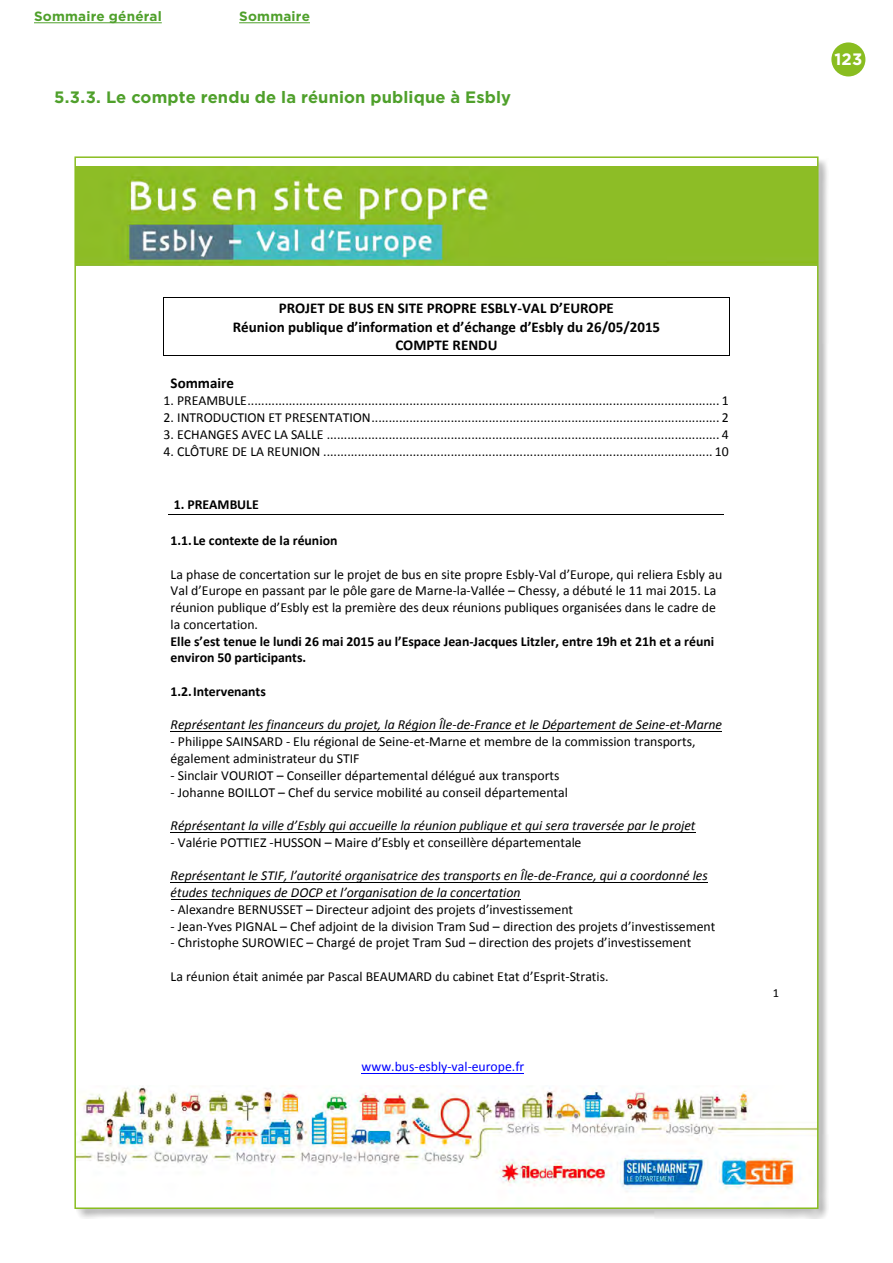
<style>
.page{position:relative;width:893px;height:1263px;background:#fff}
.page>*{position:absolute;margin:0;border:0;box-sizing:border-box;transform-origin:0 0}
.t1{font:700 16.5px "Gotham";letter-spacing:.01em;color:#4fa02b}
.t2{font:700 16.5px "Gotham";color:#fff}
.t3{font:700 15px/18.3px "Calibri";color:#000;text-align:center}
.t4{font:13.8px/16.8px "Calibri";color:#000}
.t5{font:italic 13.8px/16.8px "Calibri";color:#000}
.t6{font:700 13.8px/16.8px "Calibri";color:#000}
.t7{font:13.8px "Calibri";color:#00f}
.t8{font:700 13.5px "Gotham";letter-spacing:.015em;color:#4fa02b}
.t9{font:12.45px "Calibri";color:#000}
</style>
<div class="page">
<div style="left:831px;top:42px;width:34px;height:34px;background:#89bd20;border-radius:50%"></div>
<hr style="left:34px;top:22px;width:128px;height:1px;background:#4fa02b">
<hr style="left:239px;top:22px;width:71px;height:1px;background:#4fa02b">
<div style="left:76px;top:158px;width:752px;height:1061px;background:#000;opacity:.25"></div>
<div style="left:75px;top:157px;width:743px;height:1051px;background:#fff"></div>
<img style="left:77px;top:1086px;width:738px;height:106px">
<hr style="left:362px;top:1073px;width:162px;height:1px;background:#00f">
<img style="left:77px;top:166px;width:738px;height:99px">
<hr style="left:164px;top:297px;width:565px;height:1px;background:#000">
<hr style="left:164px;top:355px;width:565px;height:1px;background:#000">
<svg style="left:163px;top:297px;width:1px;height:59px"></svg>
<svg style="left:729px;top:297px;width:1px;height:59px"></svg>
<hr style="left:169px;top:514px;width:555px;height:1px;background:#000">
<hr style="left:171px;top:731px;width:551px;height:1px;background:#000">
<hr style="left:171px;top:832px;width:525px;height:1px;background:#000">
<hr style="left:171px;top:882px;width:537px;height:1px;background:#000">
<hr style="left:171px;top:898px;width:350px;height:1px;background:#000">
<p class="t8" style="left:34px;top:8px;width:129px">Sommaire général</p>
<p class="t8" style="left:239px;top:8px;width:72px">Sommaire</p>
<p class="t1" style="left:54px;top:86px;width:459px">5.3.3. Le compte rendu de la réunion publique à Esbly</p>
<p class="t2" style="left:835px;top:48px;width:29px">123</p>
<p class="t3" style="left:233px;top:299px;width:429px">PROJET DE BUS EN SITE PROPRE ESBLY-VAL D’EUROPE<br>Réunion publique d’information et d’échange d’Esbly du 26/05/2015<br>COMPTE RENDU</p>
<p class="t3" style="left:171px;top:374px;width:65px">Sommaire</p>
<p class="t4" style="left:164px;top:392px;width:567px">1. PREAMBULE......................................................................................................................................... 1</p>
<p class="t4" style="left:164px;top:409px;width:567px">2. INTRODUCTION ET PRESENTATION..................................................................................................... 2</p>
<p class="t4" style="left:164px;top:426px;width:567px">3. ECHANGES AVEC LA SALLE .................................................................................................................. 4</p>
<p class="t4" style="left:164px;top:443px;width:567px">4. CLÔTURE DE LA REUNION ................................................................................................................. 10</p>
<p class="t6" style="left:174px;top:496px;width:87px">1. PREAMBULE</p>
<p class="t6" style="left:171px;top:532px;width:168px">1.1.Le contexte de la réunion</p>
<p class="t4" style="left:171px;top:566px;width:553px">La phase de concertation sur le projet de bus en site propre Esbly-Val d’Europe, qui reliera Esbly au Val d’Europe en passant par le pôle gare de Marne-la-Vallée – Chessy, a débuté le 11 mai 2015. La réunion publique d’Esbly est la première des deux réunions publiques organisées dans le cadre de la concertation.</p>
<p class="t6" style="left:171px;top:633px;width:545px">Elle s’est tenue le lundi 26 mai 2015 au l’Espace Jean-Jacques Litzler, entre 19h et 21h et a réuni environ 50 participants.</p>
<p class="t6" style="left:171px;top:683px;width:97px">1.2.Intervenants</p>
<p class="t5" style="left:171px;top:716px;width:553px">Représentant les financeurs du projet, la Région Île-de-France et le Département de Seine-et-Marne</p>
<p class="t4" style="left:171px;top:733px;width:526px">- Philippe SAINSARD - Elu régional de Seine-et-Marne et membre de la commission transports, également administrateur du STIF</p>
<p class="t4" style="left:171px;top:767px;width:390px">- Sinclair VOURIOT – Conseiller départemental délégué aux transports</p>
<p class="t4" style="left:171px;top:784px;width:399px">- Johanne BOILLOT – Chef du service mobilité au conseil départemental</p>
<p class="t5" style="left:171px;top:816px;width:526px">Réprésentant la ville d’Esbly qui accueille la réunion publique et qui sera traversée par le projet</p>
<p class="t4" style="left:171px;top:834px;width:412px">- Valérie POTTIEZ -HUSSON – Maire d’Esbly et conseillère départementale</p>
<p class="t5" style="left:171px;top:867px;width:539px">Représentant le STIF, l’autorité organisatrice des transports en Île-de-France, qui a coordonné les études techniques de DOCP et l’organisation de la concertation</p>
<p class="t4" style="left:171px;top:901px;width:404px">- Alexandre BERNUSSET – Directeur adjoint des projets d’investissement</p>
<p class="t4" style="left:171px;top:918px;width:546px">- Jean-Yves PIGNAL – Chef adjoint de la division Tram Sud – direction des projets d’investissement</p>
<p class="t4" style="left:171px;top:934px;width:522px">- Christophe SUROWIEC – Chargé de projet Tram Sud – direction des projets d’investissement</p>
<p class="t4" style="left:171px;top:968px;width:439px">La réunion était animée par Pascal BEAUMARD du cabinet Etat d’Esprit-Stratis.</p>
<p class="t7" style="left:362px;top:1058px;width:164px">www.bus-esbly-val-europe.fr</p>
<p class="t9" style="left:773px;top:985px;width:8px">1</p>
</div>
